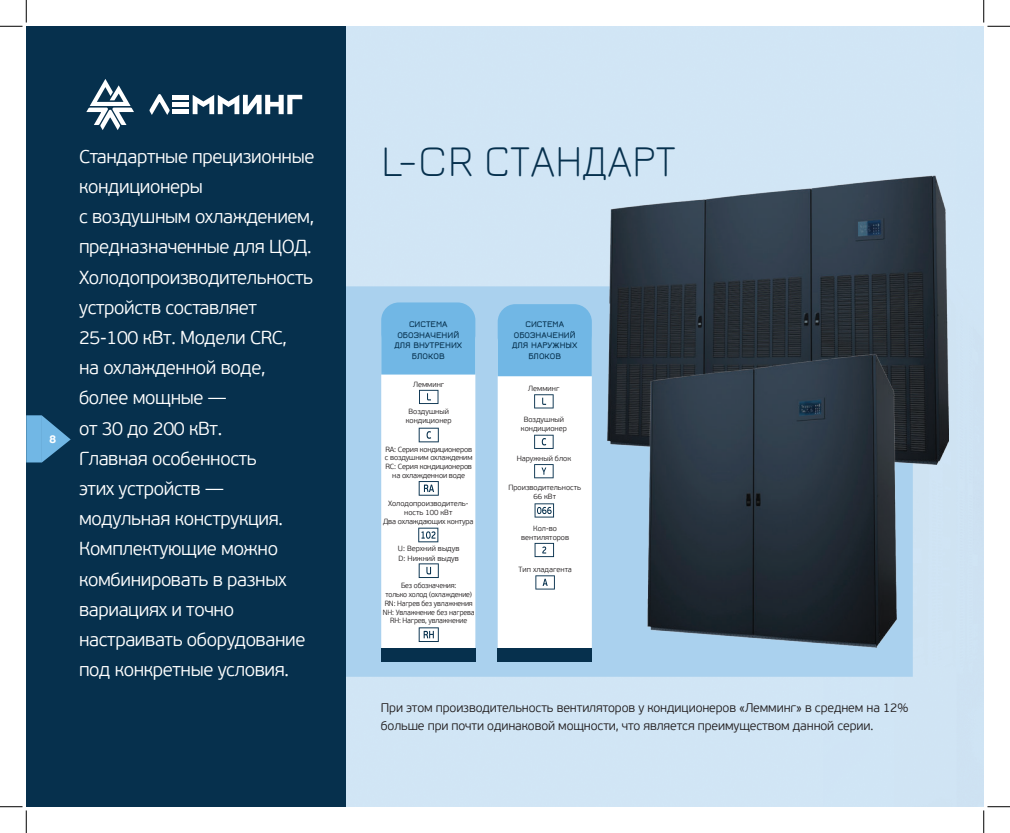
<style>
.page{position:relative;width:1010px;height:833px;background:#fff}
.page>*{position:absolute;margin:0;border:0;box-sizing:border-box;transform-origin:0 0}
.t1{font:300 45px "Jura";color:#06304d}
.t2{font:300 18.75px/30.1px "PF Beau Sans Pro";letter-spacing:-.02em;color:#fff}
.t3{font:300 12.5px/17.5px "PF Beau Sans Pro";letter-spacing:-.01em;color:#231f20}
.t4{font:700 11.25px "PF Beau Sans Pro";color:#fff}
.t5{font:700 8.75px/10.5px "Jura";color:#06304d;text-align:center}
.t6{font:300 7.5px/9px "PF Beau Sans Pro";color:#231f20;text-align:center}
.t7{font:300 7.5px/8.8px "PF Beau Sans Pro";letter-spacing:-.02em;color:#231f20;text-align:center;scale:.95 1}
.t8{font:300 7.5px/8.8px "PF Beau Sans Pro";letter-spacing:-.02em;color:#231f20;text-align:center}
</style>
<div class="page">
<div style="left:345px;top:26px;width:638px;height:779px;background:#d1e5f5"></div>
<div style="left:345px;top:286px;width:567px;height:390px;background:#aad1ee"></div>
<div style="left:26px;top:26px;width:319px;height:780px;background:#06304d"></div>
<svg style="left:86px;top:79px;width:48px;height:51px"></svg>
<svg style="left:149px;top:94px;width:21px;height:21px"></svg>
<svg style="left:193px;top:95px;width:109px;height:19px"></svg>
<div style="left:173px;top:95px;width:16px;height:5px;background:#fff"></div>
<div style="left:173px;top:109px;width:16px;height:5px;background:#fff"></div>
<div style="left:173px;top:102px;width:16px;height:5px;background:#fff"></div>
<img style="left:607px;top:168px;width:340px;height:296px">
<img style="left:646px;top:354px;width:249px;height:293px">
<svg style="left:26px;top:415px;width:45px;height:47px"></svg>
<div style="left:381px;top:648px;width:94px;height:13px;background:#06304d"></div>
<svg style="left:497px;top:304px;width:94px;height:357px"></svg>
<svg style="left:381px;top:302px;width:94px;height:346px"></svg>
<svg style="left:0;top:0;width:27px;height:27px"></svg>
<svg style="left:0;top:806px;width:27px;height:26px"></svg>
<svg style="left:983px;top:0;width:26px;height:27px"></svg>
<svg style="left:983px;top:806px;width:26px;height:26px"></svg>
<p class="t4" style="left:49px;top:432px;width:9px">8</p>
<p class="t2" style="left:79px;top:141px;width:237px">Стандартные прецизионные кондиционеры<br>с воздушным охлаждением, предназначенные для ЦОД.<br>Холодопроизводительность устройств составляет<br>25-100 кВт. Модели CRC,<br>на охлажденной воде, более мощные —<br>от 30 до 200 кВт.<br>Главная особенность<br>этих устройств — модульная конструкция.<br>Комплектующие можно комбинировать в разных вариациях и точно настраивать оборудование под конкретные условия.</p>
<h1 class="t1" style="left:381px;top:128px;width:297px">L-CR СТАНДАРТ</h1>
<p class="t5" style="left:394px;top:318px;width:69px">СИСТЕМА<br>ОБОЗНАЧЕНИЙ<br>ДЛЯ ВНУТРЕНИХ<br>БЛОКОВ</p>
<p class="t5" style="left:512px;top:318px;width:67px">СИСТЕМА<br>ОБОЗНАЧЕНИЙ<br>ДЛЯ НАРУЖНЫХ<br>БЛОКОВ</p>
<p class="t6" style="left:413px;top:380px;width:33px">Лемминг</p>
<p class="t6" style="left:405px;top:407px;width:47px">Воздушный кондиционер</p>
<p class="t8" style="left:385px;top:444px;width:89px">RA: Серия кондиционеров с воздушним охлажденим<br>RC: Серия кондиционеров на охлажденнои воде</p>
<p class="t6" style="left:383px;top:499px;width:92px">Холодопроизводитель&shy;ность 100 кВт<br>Два охлаждающих контура</p>
<p class="t6" style="left:398px;top:544px;width:63px;text-align:left">U: Верхний выдув<br>D: Нижний выдув</p>
<p class="t7" style="left:383px;top:581px;width:98px">Без обозначения:<br>только холод (охлаждение)<br>RN: Нагрев без увлажнения<br>NH: Увлажнение без нагрева<br>RH: Нагрев, увлажнение</p>
<p class="t6" style="left:528px;top:384px;width:33px">Лемминг</p>
<p class="t6" style="left:521px;top:414px;width:47px">Воздушный кондиционер</p>
<p class="t6" style="left:516px;top:453px;width:56px">Наружный блок</p>
<p class="t6" style="left:508px;top:483px;width:74px">Производительность<br>66 кВт</p>
<p class="t6" style="left:521px;top:523px;width:49px">Кол-во вентиляторов</p>
<p class="t6" style="left:518px;top:564px;width:55px">Тип хладагента</p>
<p class="t3" style="left:381px;top:699px;width:529px">При этом производительность вентиляторов у кондиционеров «Лемминг» в среднем на 12% больше при почти одинаковой мощности, что является преимуществом данной серии.</p>
</div>
